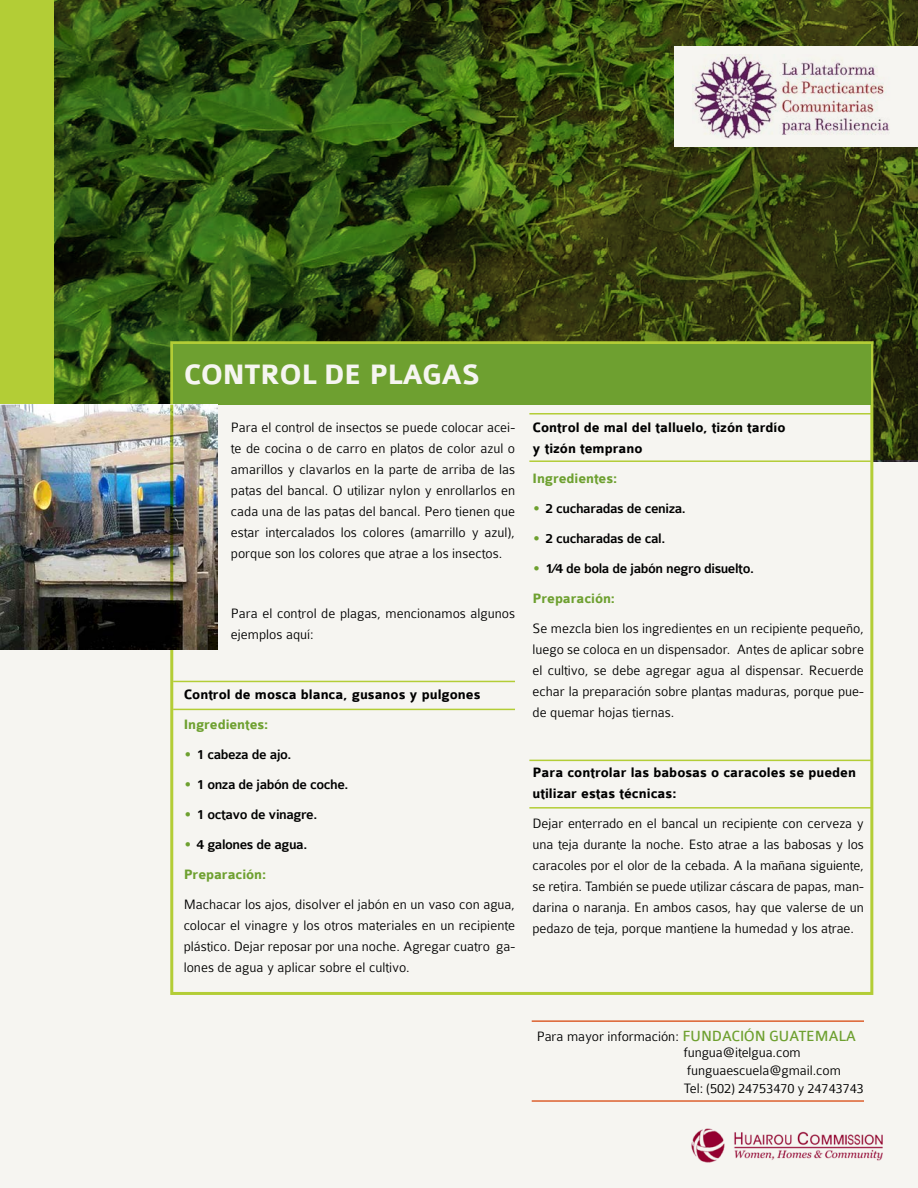
<style>
.page{position:relative;width:918px;height:1188px;background:#f6f5f1}
.page>*{position:absolute;margin:0;border:0;box-sizing:border-box;transform-origin:0 0}
.t1{font:700 30px "Colaborate";letter-spacing:-.02em;color:#f6f5f1}
.t2{font:300 14.55px/21px "Colaborate";color:#000;text-align:justify}
.t3{font:500 14.55px/30px "Colaborate";letter-spacing:-.03em;color:#000}
.t4{font:700 14.55px/21px "Colaborate";color:#000}
.t5{font:700 14.55px "Colaborate";letter-spacing:-.005em;color:#6ea030}
.s1{font-weight:700;color:#6ea030}
.s2{font-weight:400;font-size:15.75px;color:#6ea030}
</style>
<div class="page">
<div style="left:0;top:0;width:918px;height:459px;background:#b3cd36"></div>
<img style="left:54px;top:0;width:864px;height:462px">
<div style="left:675px;top:46px;width:243px;height:101px;background:#f6f5f1"></div>
<img style="left:693px;top:54px;width:197px;height:85px">
<img style="left:691px;top:1128px;width:192px;height:35px">
<hr style="left:532px;top:1100px;width:332px;height:2px;background:#d94d15">
<hr style="left:532px;top:1020px;width:332px;height:2px;background:#d94d15">
<div style="left:170px;top:341px;width:703px;height:654px;background:#f6f5f1;border:3px solid #b3cd36"></div>
<div style="left:173px;top:344px;width:697px;height:61px;background:#6ea030"></div>
<hr style="left:173px;top:709px;width:342px;height:1px;background:#b3cd36">
<hr style="left:173px;top:681px;width:342px;height:1px;background:#b3cd36">
<hr style="left:529px;top:460px;width:342px;height:2px;background:#b3cd36">
<hr style="left:529px;top:413px;width:342px;height:2px;background:#b3cd36">
<hr style="left:529px;top:807px;width:342px;height:2px;background:#b3cd36">
<hr style="left:529px;top:760px;width:342px;height:1px;background:#b3cd36">
<img style="left:0;top:405px;width:217px;height:244px">
<hr style="left:170px;top:405px;width:3px;height:244px;background:#b3cd36">
<h1 class="t1" style="left:184px;top:359px;width:298px">CONTROL DE PLAGAS</h1>
<p class="t2" style="left:231px;top:417px;width:286px">Para el control de insectos se puede colocar acei&shy;te de cocina o de carro en platos de color azul o amarillos y clavarlos en la parte de arriba de las patas del bancal. O utilizar nylon y enrollarlos en cada una de las patas del bancal. Pero tienen que estar intercalados los colores (amarrillo y azul), porque son los colores que atrae a los insectos.</p>
<p class="t2" style="left:231px;top:603px;width:286px">Para el control de plagas, mencionamos algunos ejemplos aquí:</p>
<p class="t4" style="left:184px;top:684px;width:298px">Control de mosca blanca, gusanos y pulgones</p>
<p class="t5" style="left:184px;top:717px;width:86px">Ingredientes:</p>
<p class="t3" style="left:184px;top:739px;width:109px"><span class="s1">•</span> 1 cabeza de ajo.</p>
<p class="t3" style="left:184px;top:769px;width:166px"><span class="s1">•</span> 1 onza de jabón de coche.</p>
<p class="t3" style="left:184px;top:799px;width:135px"><span class="s1">•</span> 1 octavo de vinagre.</p>
<p class="t3" style="left:184px;top:829px;width:125px"><span class="s1">•</span> 4 galones de agua.<br><span class="s1">Preparación:</span></p>
<p class="t2" style="left:184px;top:894px;width:333px">Machacar los ajos, disolver el jabón en un vaso con agua, colocar el vinagre y los otros materiales en un recipiente plástico. Dejar reposar por una noche. Agregar cuatro ga&shy;lones de agua y aplicar sobre el cultivo.</p>
<p class="t4" style="left:533px;top:417px;width:255px">Control de mal del talluelo, tizón tardío y tizón temprano</p>
<p class="t5" style="left:533px;top:471px;width:86px">Ingredientes:</p>
<p class="t3" style="left:533px;top:493px;width:155px"><span class="s1">•</span> 2 cucharadas de ceniza.</p>
<p class="t3" style="left:533px;top:523px;width:134px"><span class="s1">•</span> 2 cucharadas de cal.</p>
<p class="t3" style="left:533px;top:553px;width:223px"><span class="s1">•</span> 1⁄4 de bola de jabón negro disuelto.<br><span class="s1">Preparación:</span></p>
<p class="t2" style="left:533px;top:618px;width:333px">Se mezcla bien los ingredientes en un recipiente pequeño, luego se coloca en un dispensador. Antes de aplicar sobre el cultivo, se debe agregar agua al dispensar. Recuerde echar la preparación sobre plantas maduras, porque pue&shy;de quemar hojas tiernas.</p>
<p class="t4" style="left:533px;top:762px;width:325px">Para controlar las babosas o caracoles se pueden utilizar estas técnicas:</p>
<p class="t2" style="left:533px;top:813px;width:333px">Dejar enterrado en el bancal un recipiente con cerveza y una teja durante la noche. Esto atrae a las babosas y los caracoles por el olor de la cebada. A la mañana siguiente, se retira. También se puede utilizar cáscara de papas, man&shy;darina o naranja. En ambos casos, hay que valerse de un pedazo de teja, porque mantiene la humedad y los atrae.</p>
<p class="t2" style="left:684px;top:1028px;width:174px;line-height:16.5px;text-indent:-147px">Para mayor información: <span class="s2">FUNDACIÓN GUATEMALA </span>fungua@itelgua.com</p>
<p class="t2" style="left:684px;top:1062px;width:182px;line-height:18px">funguaescuela@gmail.com<br>Tel: (502) 24753470 y 24743743</p>
</div>
